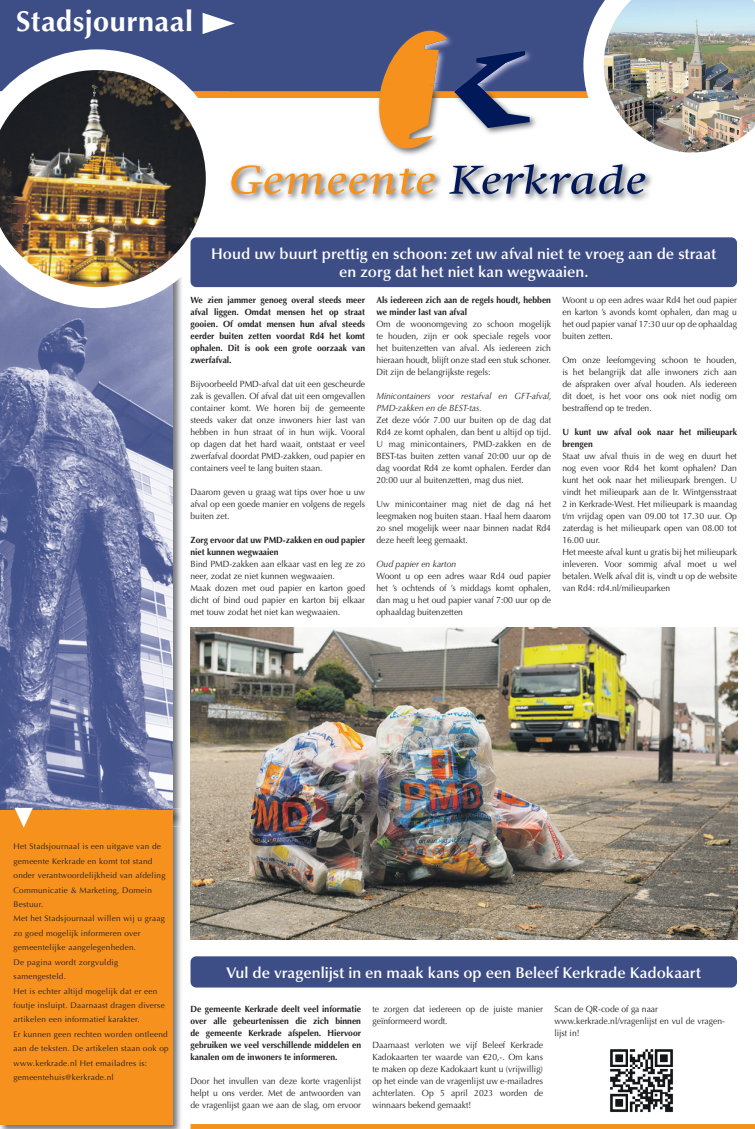
<style>
.page{position:relative;width:755px;height:1129px;background:#fff}
.page>*{position:absolute;margin:0;border:0;box-sizing:border-box;transform-origin:0 0}
.t1{font:700 28.8px "Optima LT Std";letter-spacing:.02em;color:#fff}
.t2{font:600 15.5px/18px "Optima LT Std";color:#fff;text-align:center}
.t3{font:9px/12px "Optima LT Std";color:#231f20;text-align:justify;scale:.95 1}
.t4{font:700 9px/12px "Optima LT Std";color:#231f20;scale:.95 1}
.t5{font:italic 9px/12px "Optima LT Std";color:#231f20;scale:.95 1}
.t6{font:8.2px/14.4px "Optima LT Std";letter-spacing:.03em;color:#231f20}
</style>
<div class="page">
<div style="left:0;top:0;width:754px;height:91px;background:#3d4e87"></div>
<img style="left:173px;top:308px;width:9px;height:500px">
<img style="left:0;top:308px;width:173px;height:500px">
<img style="left:0;top:808px;width:182px;height:320px">
<div style="left:0;top:809px;width:173px;height:315px;background:#f6911e"></div>
<svg style="left:15px;top:807px;width:18px;height:21px"></svg>
<div style="left:190px;top:1123px;width:564px;height:5px;background:#f6911e"></div>
<svg style="left:0;top:49px;width:226px;height:259px"></svg>
<img style="left:0;top:70px;width:206px;height:217px">
<img style="left:232px;top:194px;width:416px;height:7px">
<svg style="left:202px;top:0;width:552px;height:194px"></svg>
<div style="left:190px;top:237px;width:546px;height:50px;background:#3d4e87;border-radius:6px"></div>
<div style="left:190px;top:956px;width:546px;height:31px;background:#3d4e87;border-radius:6px"></div>
<img style="left:190px;top:627px;width:546px;height:312px">
<img style="left:610px;top:1049px;width:63px;height:64px">
<h1 class="t1" style="left:16px;top:5px;width:178px">Stadsjournaal</h1>
<h2 class="t2" style="left:211px;top:245px;width:506px">Houd uw buurt prettig en schoon: zet uw afval niet te vroeg aan de straat en zorg dat het niet kan wegwaaien.</h2>
<p class="t4" style="left:190px;top:294px;width:185px;text-align:justify">We zien jammer genoeg overal steeds meer afval liggen. Omdat mensen het op straat gooien. Of omdat mensen hun afval steeds eerder buiten zetten voordat Rd4 het komt ophalen. Dit is ook een grote oorzaak van zwerfafval.</p>
<p class="t3" style="left:190px;top:378px;width:185px">Bijvoorbeeld PMD-afval dat uit een gescheurde zak is gevallen. Of afval dat uit een omgevallen container komt. We horen bij de gemeente steeds vaker dat onze inwoners hier last van hebben in hun straat of in hun wijk. Vooral op dagen dat het hard waait, ontstaat er veel zwerfafval doordat PMD-zakken, oud papier en containers veel te lang buiten staan.</p>
<p class="t3" style="left:190px;top:486px;width:185px">Daarom geven u graag wat tips over hoe u uw afval op een goede manier en volgens de regels buiten zet.</p>
<p class="t4" style="left:190px;top:534px;width:185px">Zorg ervoor dat uw PMD-zakken en oud papier niet kunnen wegwaaien</p>
<p class="t3" style="left:190px;top:558px;width:185px;text-align:left">Bind PMD-zakken aan elkaar vast en leg ze zo neer, zodat ze niet kunnen wegwaaien.<br>Maak dozen met oud papier en karton goed dicht of bind oud papier en karton bij elkaar met touw zodat het niet kan wegwaaien.</p>
<p class="t4" style="left:376px;top:294px;width:185px">Als iedereen zich aan de regels houdt, hebben we minder last van afval</p>
<p class="t3" style="left:376px;top:318px;width:185px">Om de woonomgeving zo schoon mogelijk te houden, zijn er ook speciale regels voor het buitenzetten van afval. Als iedereen zich hieraan houdt, blijft onze stad een stuk schoner.<br>Dit zijn de belangrijkste regels:</p>
<p class="t5" style="left:376px;top:390px;width:186px">Minicontainers voor restafval en GFT-afval,<br>PMD-zakken en de BEST-tas.</p>
<p class="t3" style="left:376px;top:414px;width:185px">Zet deze vóór 7.00 uur buiten op de dag dat Rd4 ze komt ophalen, dan bent u altijd op tijd.<br>U mag minicontainers, PMD-zakken en de BEST-tas buiten zetten vanaf 20:00 uur op de dag voordat Rd4 ze komt ophalen. Eerder dan 20:00 uur al buitenzetten, mag dus niet.</p>
<p class="t3" style="left:376px;top:498px;width:185px">Uw minicontainer mag niet de dag ná het leegmaken nog buiten staan. Haal hem daarom zo snel mogelijk weer naar binnen nadat Rd4 deze heeft leeg gemaakt.</p>
<p class="t5" style="left:376px;top:558px;width:85px">Oud papier en karton</p>
<p class="t3" style="left:376px;top:570px;width:185px">Woont u op een adres waar Rd4 oud papier het ’s ochtends of ’s middags komt ophalen, dan mag u het oud papier vanaf 7:00 uur op de ophaaldag buitenzetten</p>
<p class="t3" style="left:562px;top:294px;width:185px">Woont u op een adres waar Rd4 het oud papier en karton ’s avonds komt ophalen, dan mag u het oud papier vanaf 17:30 uur op de ophaaldag buiten zetten.</p>
<p class="t3" style="left:562px;top:354px;width:185px">Om onze leefomgeving schoon te houden, is het belangrijk dat alle inwoners zich aan de afspraken over afval houden. Als iedereen dit doet, is het voor ons ook niet nodig om bestraffend op te treden.</p>
<p class="t4" style="left:562px;top:426px;width:185px">U kunt uw afval ook naar het milieupark brengen</p>
<p class="t3" style="left:562px;top:450px;width:185px;text-align:left">Staat uw afval thuis in de weg en duurt het nog even voor Rd4 het komt ophalen? Dan kunt het ook naar het milieupark brengen. U vindt het milieupark aan de Ir. Wintgensstraat 2 in Kerkrade-West. Het milieupark is maandag t/m vrijdag open van 09.00 tot 17.30 uur. Op zaterdag is het milieupark open van 08.00 tot 16.00 uur.<br>Het meeste afval kunt u gratis bij het milieupark inleveren. Voor sommig afval moet u wel betalen. Welk afval dit is, vindt u op de website van Rd4: rd4.nl/milieuparken</p>
<p class="t6" style="left:14px;top:839px;width:156px">Het Stadsjournaal is een uitgave van de gemeente Kerkrade en komt tot stand onder verantwoordelijkheid van afdeling Communicatie &amp; Marketing, Domein Bestuur.<br>Met het Stadsjournaal willen wij u graag zo goed mogelijk informeren over gemeentelijke aangelegenheden.<br>De pagina wordt zorgvuldig samengesteld.<br>Het is echter altijd mogelijk dat er een foutje insluipt. Daarnaast dragen diverse artikelen een informatief karakter.<br>Er kunnen geen rechten worden ontleend aan de teksten. De artikelen staan ook op www.kerkrade.nl Het emailadres is: gemeentehuis@kerkrade.nl</p>
<h2 class="t2" style="left:226px;top:963px;width:475px">Vul de vragenlijst in en maak kans op een Beleef Kerkrade Kadokaart</h2>
<p class="t4" style="left:190px;top:1002px;width:181px;text-align:justify">De gemeente Kerkrade deelt veel informatie over alle gebeurtenissen die zich binnen de gemeente Kerkrade afspelen. Hiervoor gebruiken we veel verschillende middelen en kanalen om de inwoners te informeren.</p>
<p class="t3" style="left:190px;top:1074px;width:181px">Door het invullen van deze korte vragenlijst helpt u ons verder. Met de antwoorden van de vragenlijst gaan we aan de slag, om ervoor</p>
<p class="t3" style="left:372px;top:1002px;width:181px">te zorgen dat iedereen op de juiste manier geïnformeerd wordt.</p>
<p class="t3" style="left:372px;top:1038px;width:181px">Daarnaast verloten we vijf Beleef Kerkrade Kadokaarten ter waarde van €20,-. Om kans te maken op deze Kadokaart kunt u (vrijwillig) op het einde van de vragenlijst uw e-mailadres achterlaten. Op 5 april 2023 worden de winnaars bekend gemaakt!</p>
<p class="t3" style="left:554px;top:1002px;width:181px;text-align:left">Scan de QR-code of ga naar www.kerkrade.nl/vragenlijst en vul de vragen&shy;lijst in!</p>
</div>
